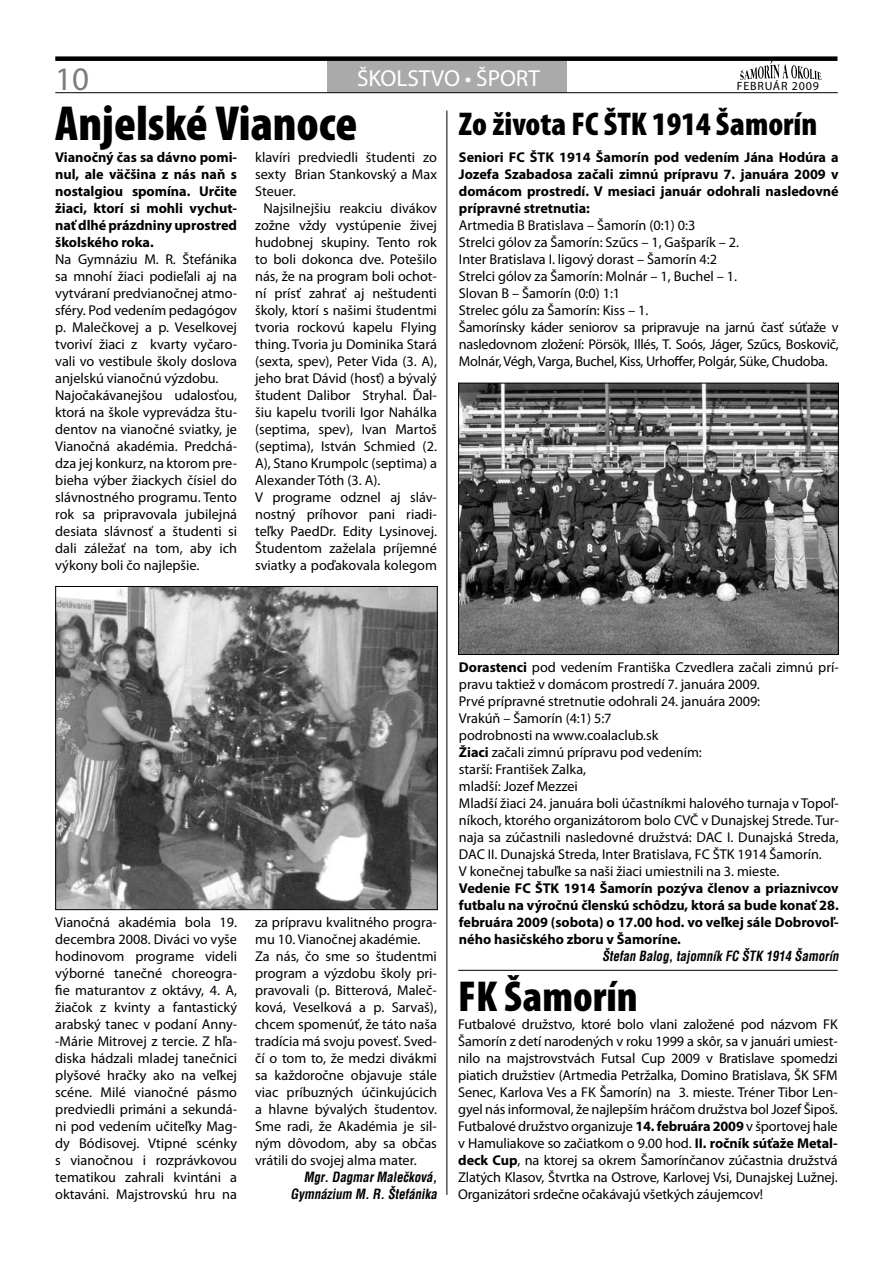
<style>
.page{position:relative;width:893px;height:1263px;background:#fff}
.page>*{position:absolute;margin:0;border:0;box-sizing:border-box;transform-origin:0 0}
.cím{font:900 condensed 49.5px "Myriad Pro";color:#000}
.cím-2{font:900 condensed 43.5px "Myriad Pro";color:#000}
.cím-3{font:900 condensed 33px "Myriad Pro";color:#000}
.t1{font:33px "Myriad Pro";color:#7c7c7c}
.szöveg{font:23.25px "Myriad Pro";letter-spacing:-.005em;color:#fff}
.szöveg-2{font:14.25px/17px "Myriad Pro";letter-spacing:-.005em;color:#000;text-align:justify}
.szöveg-3{font:700 14.25px/17px "Myriad Pro";letter-spacing:-.005em;color:#000;text-align:justify}
.aláírás{font:italic 700 13.5px "Switzerland Condensed";color:#000;scale:.95 1}
.t2{font:12px "Myriad Pro";letter-spacing:.07em;color:#000}
.s1{font-weight:700}
</style>
<div class="page">
<svg style="left:740px;top:61px;width:82px;height:19px"></svg>
<div style="left:327px;top:60px;width:240px;height:33px;background:#aaa"></div>
<hr style="left:55px;top:92px;width:783px;height:1px;background:#000">
<div style="left:55px;top:56px;width:782px;height:5px;background:#000"></div>
<img style="left:460px;top:385px;width:377px;height:268px">
<div style="left:458px;top:383px;width:381px;height:272px;border:1px solid #000"></div>
<img style="left:57px;top:588px;width:379px;height:320px">
<div style="left:55px;top:586px;width:383px;height:324px;border:1px solid #000"></div>
<hr style="left:446px;top:111px;width:1px;height:1084px;background:#000">
<hr style="left:458px;top:970px;width:380px;height:1px;background:#000">
<p class="t1" style="left:55px;top:61px;width:35px">10</p>
<p class="szöveg" style="left:357px;top:65px;width:185px">ŠKOLSTVO • ŠPORT</p>
<p class="t2" style="left:737px;top:80px;width:84px">FEBRUÁR 2009</p>
<p class="cím-3" style="left:459px;top:106px;width:360px">Zo života FC ŠTK 1914 Šamorín</p>
<p class="szöveg-3" style="left:459px;top:148px;width:381px">Seniori FC ŠTK 1914 Šamorín pod vedením Jána Hodúra a Jozefa Szabadosa začali zimnú prípravu 7. januára 2009 v domácom prostredí. V mesiaci január odohrali nasledovné prípravné stretnutia:</p>
<p class="szöveg-2" style="left:459px;top:217px;width:238px">Artmedia B Bratislava – Šamorín (0:1) 0:3</p>
<p class="szöveg-2" style="left:459px;top:234px;width:282px">Strelci gólov za Šamorín: Szűcs – 1, Gašparík – 2.</p>
<p class="szöveg-2" style="left:459px;top:251px;width:260px">Inter Bratislava I. ligový dorast – Šamorín 4:2</p>
<p class="szöveg-2" style="left:459px;top:268px;width:280px">Strelci gólov za Šamorín: Molnár – 1, Buchel – 1.</p>
<p class="szöveg-2" style="left:459px;top:285px;width:163px">Slovan B – Šamorín (0:0) 1:1</p>
<p class="szöveg-2" style="left:459px;top:302px;width:191px">Strelec gólu za Šamorín: Kiss – 1.</p>
<p class="szöveg-2" style="left:459px;top:319px;width:381px">Šamorínsky káder seniorov sa pripravuje na jarnú časť súťaže v nasledovnom zložení: Pörsök, Illés, T. Soós, Jáger, Szűcs, Boskovič, Molnár, Végh, Varga, Buchel, Kiss, Urhoffer, Polgár, Süke, Chudoba.</p>
<p class="cím" style="left:55px;top:96px;width:304px">Anjelské Vianoce</p>
<p class="szöveg-3" style="left:55px;top:148px;width:183px">Vianočný čas sa dávno pomi&shy;nul, ale väčšina z nás naň s nostalgiou spomína. Určite žiaci, ktorí si mohli vychut&shy;nať dlhé prázdniny uprostred školského roka.</p>
<p class="szöveg-2" style="left:55px;top:251px;width:183px">Na Gymnáziu M. R. Štefánika sa mnohí žiaci podieľali aj na vytváraní predvianočnej atmo&shy;sféry. Pod vedením pedagógov p. Malečkovej a p. Veselkovej tvoriví žiaci z kvarty vyčaro&shy;vali vo vestibule školy doslova anjelskú vianočnú výzdobu.</p>
<p class="szöveg-2" style="left:55px;top:387px;width:183px">Najočakávanejšou udalosťou, ktorá na škole vyprevádza štu&shy;dentov na vianočné sviatky, je Vianočná akadémia. Predchá&shy;dza jej konkurz, na ktorom pre&shy;bieha výber žiackych čísiel do slávnostného programu. Tento rok sa pripravovala jubilejná desiata slávnosť a študenti si dali záležať na tom, aby ich výkony boli čo najlepšie.</p>
<p class="szöveg-2" style="left:255px;top:149px;width:183px">klavíri predviedli študenti zo sexty Brian Stankovský a Max Steuer.</p>
<p class="szöveg-2" style="left:255px;top:200px;width:183px;text-indent:8px">Najsilnejšiu reakciu divákov zožne vždy vystúpenie živej hudobnej skupiny. Tento rok to boli dokonca dve. Potešilo nás, že na program boli ochot&shy;ní prísť zahrať aj neštudenti školy, ktorí s našimi študentmi tvoria rockovú kapelu Flying thing. Tvoria ju Dominika Stará (sexta, spev), Peter Vida (3. A), jeho brat Dávid (hosť) a bývalý študent Dalibor Stryhal. Ďal&shy;šiu kapelu tvorili Igor Nahálka (septima, spev), Ivan Martoš (septima), István Schmied (2.<br>A), Stano Krumpolc (septima) a Alexander Tóth (3. A).</p>
<p class="szöveg-2" style="left:255px;top:489px;width:183px">V programe odznel aj sláv&shy;nostný príhovor pani riadi&shy;teľky PaedDr. Edity Lysinovej.<br>Študentom zaželala príjemné sviatky a poďakovala kolegom</p>
<p class="szöveg-2" style="left:55px;top:914px;width:183px">Vianočná akadémia bola 19. decembra 2008. Diváci vo vyše hodinovom programe videli výborné tanečné choreogra&shy;fie maturantov z oktávy, 4. A, žiačok z kvinty a fantastický arabský tanec v podaní Anny--Márie Mitrovej z tercie. Z hľa&shy;diska hádzali mladej tanečnici plyšové hračky ako na veľkej scéne. Milé vianočné pásmo predviedli primáni a sekundá&shy;ni pod vedením učiteľky Mag&shy;dy Bódisovej. Vtipné scénky s vianočnou i rozprávkovou tematikou zahrali kvintáni a oktaváni. Majstrovskú hru na</p>
<p class="szöveg-2" style="left:255px;top:914px;width:183px">za prípravu kvalitného progra&shy;mu 10. Vianočnej akadémie.</p>
<p class="szöveg-2" style="left:255px;top:948px;width:183px">Za nás, čo sme so študentmi program a výzdobu školy pri&shy;pravovali (p. Bitterová, Maleč&shy;ková, Veselková a p. Sarvaš), chcem spomenúť, že táto naša tradícia má svoju povesť. Sved&shy;čí o tom to, že medzi divákmi sa každoročne objavuje stále viac príbuzných účinkujúcich a hlavne bývalých študentov.<br>Sme radi, že Akadémia je sil&shy;ným dôvodom, aby sa občas vrátili do svojej alma mater.</p>
<p class="aláírás" style="left:304px;top:1169px;width:142px">Mgr. Dagmar Malečková,</p>
<p class="aláírás" style="left:291px;top:1186px;width:155px">Gymnázium M. R. Štefánika</p>
<p class="szöveg-2" style="left:459px;top:659px;width:381px"><span class="s1">Dorastenci</span> pod vedením Františka Czvedlera začali zimnú prí&shy;pravu taktiež v domácom prostredí 7. januára 2009.</p>
<p class="szöveg-2" style="left:459px;top:693px;width:303px">Prvé prípravné stretnutie odohrali 24. januára 2009:</p>
<p class="szöveg-2" style="left:459px;top:710px;width:154px">Vrakúň – Šamorín (4:1) 5:7</p>
<p class="szöveg-2" style="left:459px;top:727px;width:201px">podrobnosti na www.coalaclub.sk</p>
<p class="szöveg-2" style="left:459px;top:744px;width:244px"><span class="s1">Žiaci</span> začali zimnú prípravu pod vedením:</p>
<p class="szöveg-2" style="left:459px;top:761px;width:129px">starší: František Zalka,</p>
<p class="szöveg-2" style="left:459px;top:778px;width:120px">mladší: Jozef Mezzei</p>
<p class="szöveg-2" style="left:459px;top:795px;width:381px">Mladší žiaci 24. januára boli účastníkmi halového turnaja v Topoľ&shy;níkoch, ktorého organizátorom bolo CVČ v Dunajskej Strede. Tur&shy;naja sa zúčastnili nasledovné družstvá: DAC I. Dunajská Streda, DAC II. Dunajská Streda, Inter Bratislava, FC ŠTK 1914 Šamorín.</p>
<p class="szöveg-2" style="left:459px;top:863px;width:322px">V konečnej tabuľke sa naši žiaci umiestnili na 3. mieste.</p>
<p class="szöveg-3" style="left:459px;top:880px;width:381px">Vedenie FC ŠTK 1914 Šamorín pozýva členov a priaznivcov futbalu na výročnú členskú schôdzu, ktorá sa bude konať 28. februára 2009 (sobota) o 17.00 hod. vo veľkej sále Dobrovoľ&shy;ného hasičského zboru v Šamoríne.</p>
<p class="aláírás" style="left:602px;top:948px;width:250px">Štefan Balog, tajomník FC ŠTK 1914 Šamorín</p>
<p class="cím-2" style="left:458px;top:972px;width:181px">FK Šamorín</p>
<p class="szöveg-2" style="left:458px;top:1016px;width:381px">Futbalové družstvo, ktoré bolo vlani založené pod názvom FK Šamorín z detí narodených v roku 1999 a skôr, sa v januári umiest&shy;nilo na majstrovstvách Futsal Cup 2009 v Bratislave spomedzi piatich družstiev (Artmedia Petržalka, Domino Bratislava, ŠK SFM Senec, Karlova Ves a FK Šamorín) na 3. mieste. Tréner Tibor Len&shy;gyel nás informoval, že najlepším hráčom družstva bol Jozef Šipoš.<br>Futbalové družstvo organizuje <span class="s1">14. februára 2009</span> v športovej hale v Hamuliakove so začiatkom o 9.00 hod. <span class="s1">II. ročník súťaže Metal&shy;deck Cup</span>, na ktorej sa okrem Šamorínčanov zúčastnia družstvá Zlatých Klasov, Štvrtka na Ostrove, Karlovej Vsi, Dunajskej Lužnej.<br>Organizátori srdečne očakávajú všetkých záujemcov!</p>
</div>
